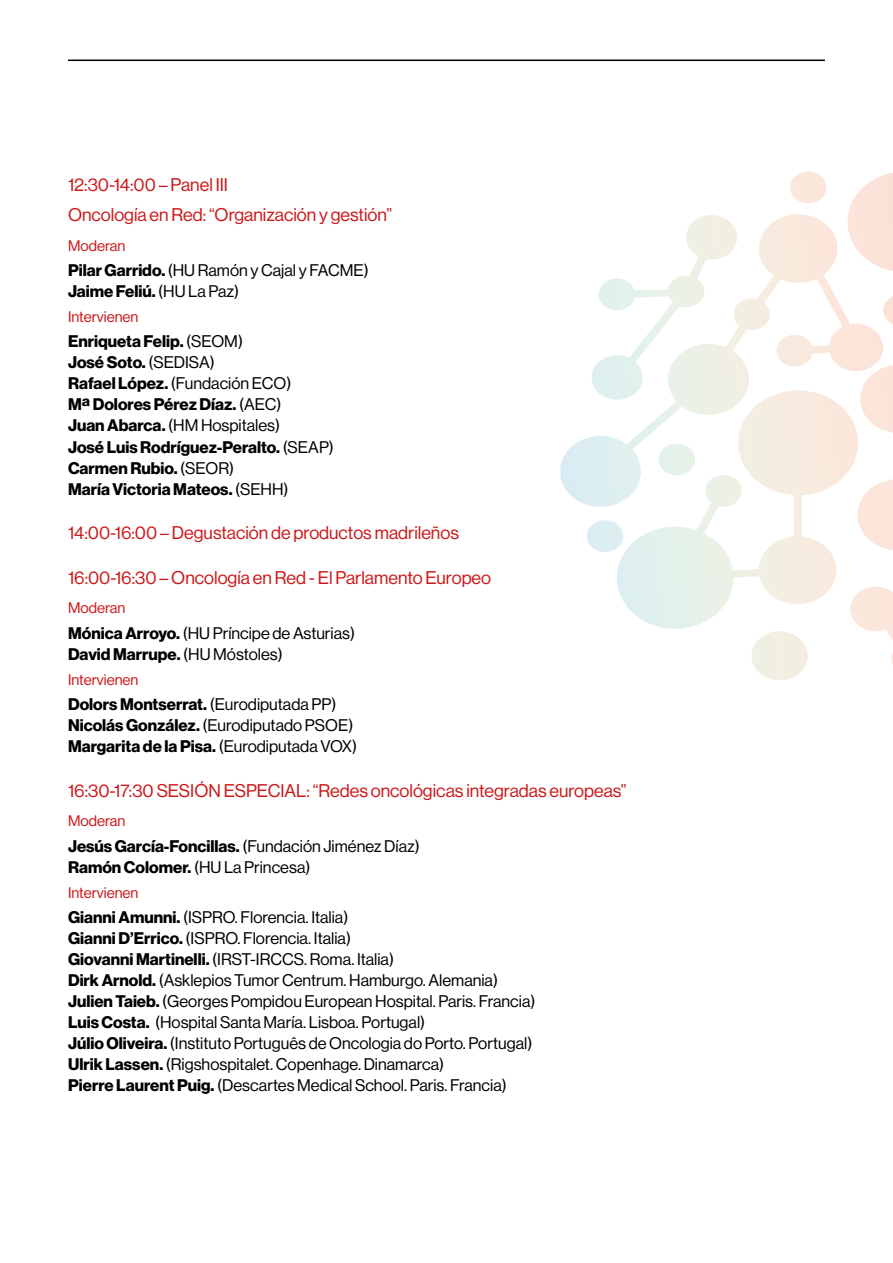
<style>
.page{position:relative;width:893px;height:1263px;background:#fff}
.page>*{position:absolute;margin:0;border:0;box-sizing:border-box;transform-origin:0 0}
.t1{font:18px/30.2px "N Haas Grotesk DS Std 55 Rg";color:#cd1719}
.t2{font:16.5px/21px "N Haas Grotesk DS Std 55 Rg";color:#000}
.t3{font:16.5px/21px "N Haas Grotesk DS Std 75 Bd";color:#000}
.t4{font:15px "N Haas Grotesk DS Std 55 Rg";color:#cd1719}
.s1{font-family:"N Haas Grotesk DS Std 75 Bd"}
.s2{font-family:"N Haas Grotesk DS Std 55 Rg"}
</style>
<div class="page">
<svg style="left:848px;top:173px;width:45px;height:98px"></svg>
<svg style="left:617px;top:507px;width:220px;height:122px"></svg>
<svg style="left:751px;top:631px;width:57px;height:49px"></svg>
<svg style="left:790px;top:171px;width:36px;height:32px"></svg>
<svg style="left:587px;top:520px;width:36px;height:32px"></svg>
<svg style="left:560px;top:214px;width:323px;height:293px"></svg>
<svg style="left:592px;top:215px;width:145px;height:185px"></svg>
<svg style="left:850px;top:288px;width:43px;height:376px"></svg>
<hr style="left:68px;top:60px;width:757px;height:1px;background:#000">
<p class="t1" style="left:68px;top:170px;width:326px">12:30-14:00 – Panel III<br>Oncología en Red: “Organización y gestión”</p>
<p class="t4" style="left:68px;top:237px;width:59px">Moderan</p>
<p class="t2" style="left:68px;top:260px;width:302px"><span class="s1">Pilar Garrido.</span> (HU Ramón y Cajal y FACME)</p>
<p class="t3" style="left:68px;top:281px;width:173px">Jaime Feliú. <span class="s2">(HU La Paz)</span></p>
<p class="t4" style="left:68px;top:308px;width:72px">Intervienen</p>
<p class="t3" style="left:68px;top:331px;width:176px">Enriqueta Felip. <span class="s2">(SEOM)<br></span>José Soto. <span class="s2">(SEDISA)</span></p>
<p class="t2" style="left:68px;top:373px;width:225px"><span class="s1">Rafael López.</span> (Fundación ECO)</p>
<p class="t3" style="left:68px;top:394px;width:215px">Mª Dolores Pérez Díaz. <span class="s2">(AEC)</span></p>
<p class="t2" style="left:68px;top:415px;width:214px"><span class="s1">Juan Abarca.</span> (HM Hospitales)</p>
<p class="t3" style="left:68px;top:436px;width:267px">José Luis Rodríguez-Peralto. <span class="s2">(SEAP)<br></span>Carmen Rubio. <span class="s2">(SEOR)<br></span>María Victoria Mateos. <span class="s2">(SEHH)</span></p>
<p class="t1" style="left:68px;top:518px;width:392px">14:00-16:00 – Degustación de productos madrileños</p>
<p class="t1" style="left:68px;top:563px;width:425px">16:00-16:30 – Oncología en Red - El Parlamento Europeo</p>
<p class="t4" style="left:68px;top:600px;width:59px">Moderan</p>
<p class="t2" style="left:68px;top:622px;width:289px"><span class="s1">Mónica Arroyo.</span> (HU Príncipe de Asturias)</p>
<p class="t3" style="left:68px;top:643px;width:216px">David Marrupe. <span class="s2">(HU Móstoles)</span></p>
<p class="t4" style="left:68px;top:671px;width:72px">Intervienen</p>
<p class="t3" style="left:68px;top:694px;width:270px">Dolors Montserrat. <span class="s2">(Eurodiputada PP)</span></p>
<p class="t2" style="left:68px;top:715px;width:287px"><span class="s1">Nicolás González.</span> (Eurodiputado PSOE)</p>
<p class="t3" style="left:68px;top:736px;width:291px">Margarita de la Pisa. <span class="s2">(Eurodiputada VOX)</span></p>
<p class="t1" style="left:68px;top:775px;width:560px">16:30-17:30 SESIÓN ESPECIAL: “Redes oncológicas integradas europeas”</p>
<p class="t4" style="left:68px;top:812px;width:59px">Moderan</p>
<p class="t3" style="left:68px;top:835px;width:353px">Jesús García-Foncillas. <span class="s2">(Fundación Jiménez Díaz)</span></p>
<p class="t2" style="left:68px;top:856px;width:244px"><span class="s1">Ramón Colomer.</span> (HU La Princesa)</p>
<p class="t4" style="left:68px;top:884px;width:72px">Intervienen</p>
<p class="t2" style="left:68px;top:907px;width:469px"><span class="s1">Gianni Amunni.</span> (ISPRO. Florencia. Italia)<br><span class="s1">Gianni D’Errico.</span> (ISPRO. Florencia. Italia)<br><span class="s1">Giovanni Martinelli.</span> (IRST-IRCCS. Roma. Italia)<br><span class="s1">Dirk Arnold.</span> (Asklepios Tumor Centrum. Hamburgo. Alemania)<br><span class="s1">Julien Taieb.</span> (Georges Pompidou European Hospital. Paris. Francia)<br><span class="s1">Luis Costa.</span> (Hospital Santa María. Lisboa. Portugal)<br><span class="s1">Júlio Oliveira.</span> (Instituto Português de Oncologia do Porto. Portugal)<br><span class="s1">Ulrik Lassen.</span> (Rigshospitalet. Copenhage. Dinamarca)<br><span class="s1">Pierre Laurent Puig.</span> (Descartes Medical School. Paris. Francia)</p>
</div>
